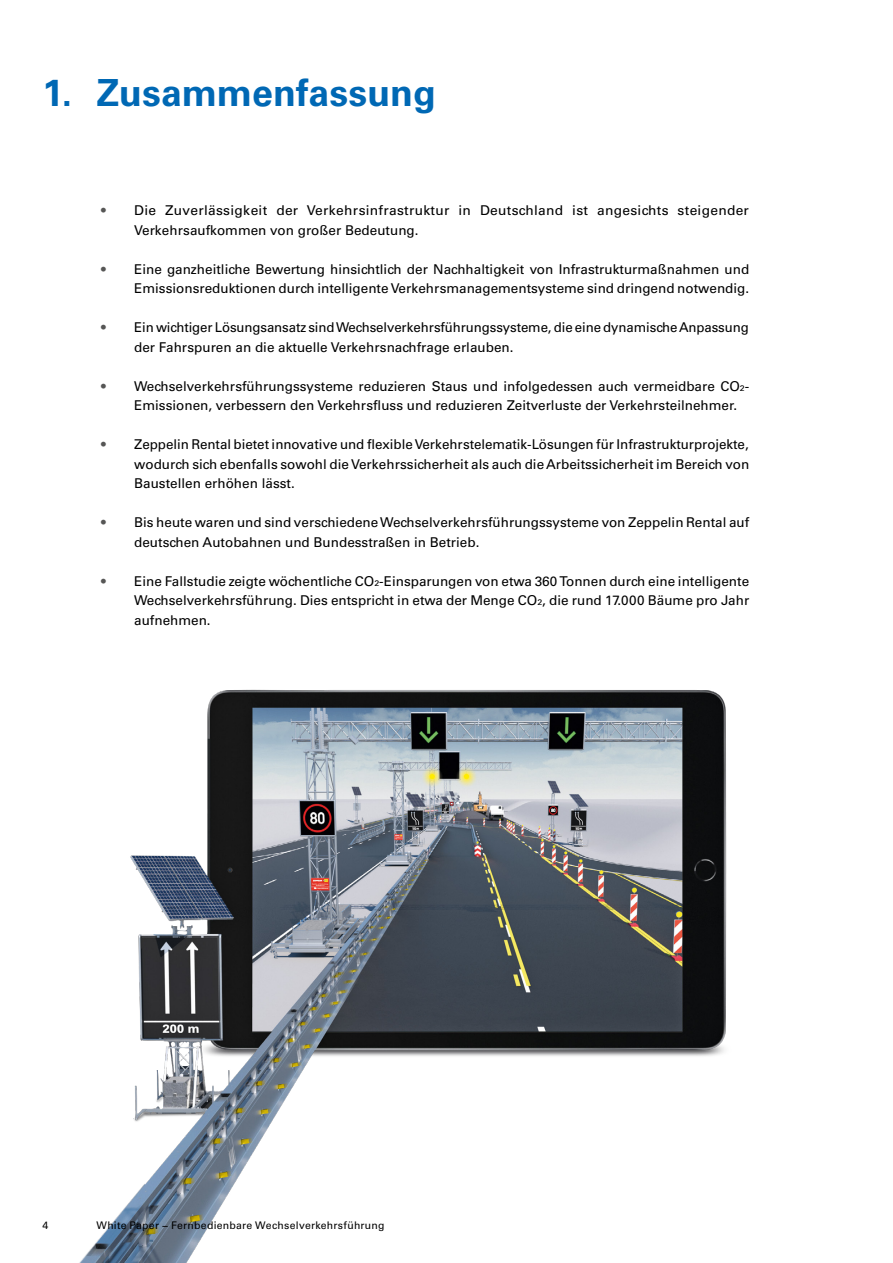
<style>
.page{position:relative;width:893px;height:1263px;background:#fff}
.page>*{position:absolute;margin:0;border:0;box-sizing:border-box;transform-origin:0 0}
.t1{font:700 37.5px "Univers LT Pro 65";color:#0068b4}
.t2{font:13.5px/19.5px "Univers LT Pro 55 Roman";color:#000}
.t3{font:13.5px/19.5px "Univers LT Pro 55 Roman";letter-spacing:.02em;color:#000}
.t4{font:10.5px "Univers LT Pro 55 Roman";letter-spacing:.025em;color:#000}
.s1{color:#565655}
</style>
<div class="page">
<img style="left:79px;top:689px;width:648px;height:574px">
<h1 class="t1" style="left:43px;top:66px;width:395px">1. Zusammenfassung</h1>
<p class="t3" style="left:134px;top:200px;width:616px;text-indent:-33px"><span class="s1">•</span> Die Zuverlässigkeit der Verkehrsinfrastruktur in Deutschland ist angesichts steigender<br>Verkehrsaufkommen von großer Bedeutung.</p>
<p class="t2" style="left:101px;top:259px;width:650px;text-align:right"><span class="s1">•</span> Eine ganzheitliche Bewertung hinsichtlich der Nachhaltigkeit von Infrastrukturmaßnahmen und<br>Emissionsreduktionen durch intelligente Verkehrsmanagementsysteme sind dringend notwendig.</p>
<p class="t2" style="left:134px;top:317px;width:616px;text-indent:-33px"><span class="s1">•</span> Ein wichtiger Lösungsansatz sind Wechselverkehrsführungssysteme, die eine dynamische Anpassung der Fahrspuren an die aktuelle Verkehrsnachfrage erlauben.</p>
<p class="t2" style="left:134px;top:376px;width:617px;text-indent:-33px"><span class="s1">•</span> Wechselverkehrsführungssysteme reduzieren Staus und infolgedessen auch vermeidbare CO₂-<br>Emissionen, verbessern den Verkehrsfluss und reduzieren Zeitverluste der Verkehrsteilnehmer.</p>
<p class="t2" style="left:134px;top:434px;width:617px;text-align:justify;text-indent:-33px"><span class="s1">•</span> Zeppelin Rental bietet innovative und flexible Verkehrstelematik-Lösungen für Infrastrukturprojekte, wodurch sich ebenfalls sowohl die Verkehrssicherheit als auch die Arbeitssicherheit im Bereich von Baustellen erhöhen lässt.</p>
<p class="t2" style="left:134px;top:512px;width:617px;text-indent:-33px"><span class="s1">•</span> Bis heute waren und sind verschiedene Wechselverkehrsführungssysteme von Zeppelin Rental auf deutschen Autobahnen und Bundesstraßen in Betrieb.</p>
<p class="t2" style="left:134px;top:571px;width:617px;text-align:justify;text-indent:-33px"><span class="s1">•</span> Eine Fallstudie zeigte wöchentliche CO₂-Einsparungen von etwa 360 Tonnen durch eine intelligente Wechselverkehrsführung. Dies entspricht in etwa der Menge CO₂, die rund 17.000 Bäume pro Jahr aufnehmen.</p>
<p class="t4" style="left:43px;top:1218px;width:7px">4</p>
<p class="t4" style="left:97px;top:1218px;width:290px">White Paper − Fernbedienbare Wechselverkehrsführung</p>
</div>
